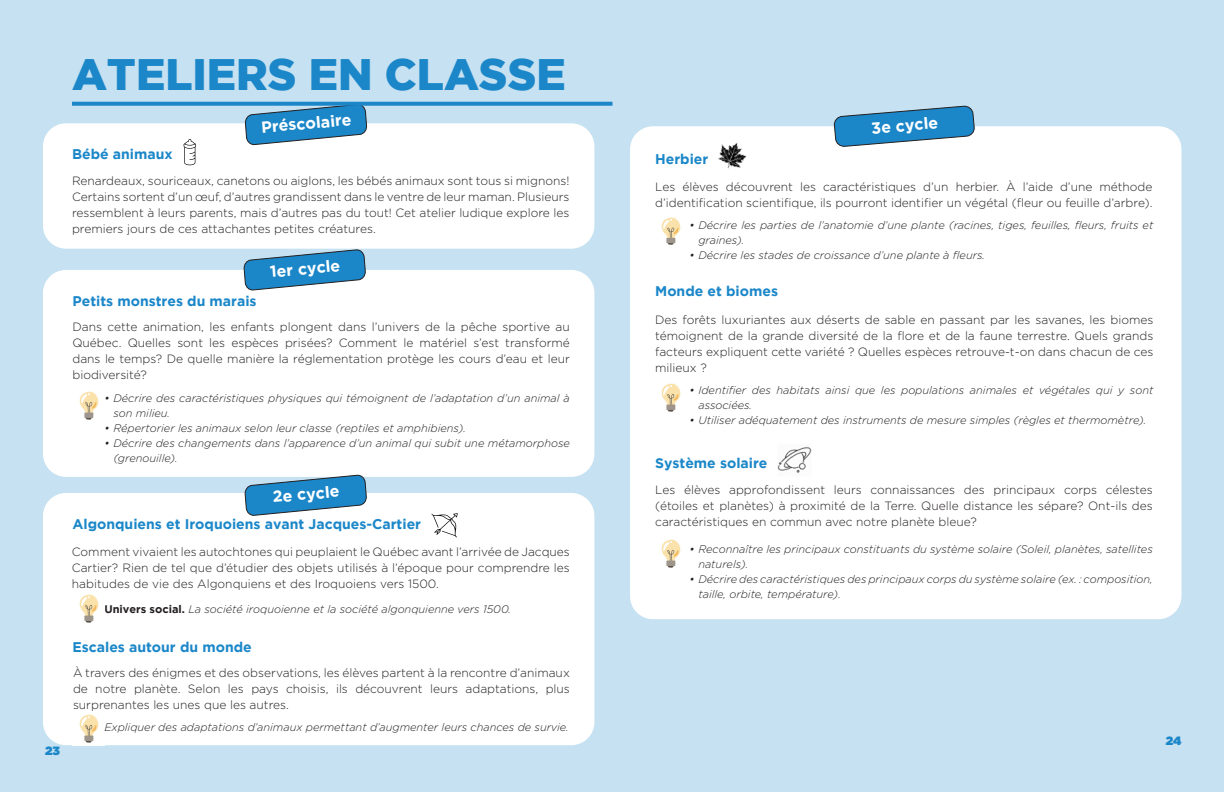
<style>
.page{position:relative;width:1224px;height:792px;background:#c6e1f1}
.page>*{position:absolute;margin:0;border:0;box-sizing:border-box;transform-origin:0 0}
.t1{font:900 44px "Gotham";color:#1b87c9}
.t2{font:700 16px "Gotham";color:#fff}
.t3{font:700 14px "Gotham";color:#1b87c9}
.t4{font:300 12px/16px "Gotham";color:#231f20;text-align:justify}
.t5{font:900 12px "Gotham";color:#1b87c9}
.t6{font:italic 300 11px/15px "Gotham Rounded";color:#231f20}
.s1{font-family:"Gotham";font-weight:700;font-style:normal}
</style>
<div class="page">
<div style="left:43px;top:123px;width:551px;height:126px;background:#fff;border-radius:23px"></div>
<svg style="left:245px;top:106px;width:122px;height:39px"></svg>
<svg style="left:72px;top:102px;width:540px;height:4px;background:#268ccb"></svg>
<div style="left:43px;top:270px;width:551px;height:207px;background:#fff;border-radius:23px"></div>
<svg style="left:244px;top:250px;width:122px;height:40px"></svg>
<img style="left:79px;top:391px;width:20px;height:29px">
<svg style="left:184px;top:139px;width:12px;height:26px"></svg>
<div style="left:630px;top:126px;width:551px;height:493px;background:#fff;border-radius:23px"></div>
<svg style="left:834px;top:106px;width:141px;height:41px"></svg>
<img style="left:661px;top:217px;width:20px;height:28px">
<img style="left:661px;top:383px;width:20px;height:29px">
<img style="left:661px;top:539px;width:20px;height:29px">
<img style="left:718px;top:143px;width:28px;height:26px">
<img style="left:778px;top:446px;width:33px;height:27px">
<div style="left:43px;top:493px;width:551px;height:252px;background:#fff;border-radius:23px"></div>
<svg style="left:245px;top:475px;width:122px;height:41px"></svg>
<img style="left:79px;top:594px;width:20px;height:29px">
<img style="left:79px;top:714px;width:20px;height:29px">
<svg style="left:432px;top:513px;width:26px;height:24px"></svg>
<p class="t5" style="left:45px;top:742px;width:16px">23</p>
<p class="t1" style="left:72px;top:49px;width:495px">ATELIERS EN CLASSE</p>
<p class="t2" style="left:260px;top:118px;width:92px;rotate:-5deg">Préscolaire</p>
<p class="t3" style="left:72px;top:146px;width:102px">Bébé animaux</p>
<p class="t4" style="left:72px;top:173px;width:499px">Renardeaux, souriceaux, canetons ou aiglons, les bébés animaux sont tous si mignons!<br>Certains sortent d’un œuf, d’autres grandissent dans le ventre de leur maman. Plusieurs ressemblent à leurs parents, mais d’autres pas du tout! Cet atelier ludique explore les premiers jours de ces attachantes petites créatures.</p>
<p class="t2" style="left:269px;top:262px;width:72px;rotate:-5deg">1er cycle</p>
<p class="t3" style="left:72px;top:292px;width:186px">Petits monstres du marais</p>
<p class="t4" style="left:72px;top:319px;width:499px">Dans cette animation, les enfants plongent dans l’univers de la pêche sportive au Québec. Quelles sont les espèces prisées? Comment le matériel s’est transformé dans le temps? De quelle manière la réglementation protège les cours d’eau et leur biodiversité?</p>
<p class="t6" style="left:113px;top:390px;width:458px;text-indent:-9px">• Décrire des caractéristiques physiques qui témoignent de l’adaptation d’un animal à son milieu.</p>
<p class="t6" style="left:104px;top:420px;width:363px">• Répertorier les animaux selon leur classe (reptiles et amphibiens).</p>
<p class="t6" style="left:113px;top:435px;width:458px;text-indent:-9px">• Décrire des changements dans l’apparence d’un animal qui subit une métamorphose (grenouille).</p>
<p class="t2" style="left:272px;top:488px;width:69px;rotate:-5deg">2e cycle</p>
<p class="t3" style="left:72px;top:516px;width:350px">Algonquiens et Iroquoiens avant Jacques-Cartier</p>
<p class="t4" style="left:72px;top:543px;width:500px">Comment vivaient les autochtones qui peuplaient le Québec avant l’arrivée de Jacques Cartier? Rien de tel que d’étudier des objets utilisés à l’époque pour comprendre les habitudes de vie des Algonquiens et des Iroquoiens vers 1500.</p>
<p class="t6" style="left:104px;top:601px;width:408px"><span class="s1">Univers social.</span> La société iroquoienne et la société algonquienne vers 1500.</p>
<p class="t3" style="left:72px;top:639px;width:181px">Escales autour du monde</p>
<p class="t4" style="left:73px;top:665px;width:498px">À travers des énigmes et des observations, les élèves partent à la rencontre d’animaux de notre planète. Selon les pays choisis, ils découvrent leurs adaptations, plus surprenantes les unes que les autres.</p>
<p class="t6" style="left:104px;top:719px;width:466px">Expliquer des adaptations d’animaux permettant d’augmenter leurs chances de survie.</p>
<p class="t2" style="left:871px;top:119px;width:69px;rotate:-5deg">3e cycle</p>
<p class="t3" style="left:655px;top:151px;width:55px">Herbier</p>
<p class="t4" style="left:655px;top:179px;width:499px">Les élèves découvrent les caractéristiques d’un herbier. À l’aide d’une méthode d’identification scientifique, ils pourront identifier un végétal (fleur ou feuille d’arbre).</p>
<p class="t6" style="left:698px;top:217px;width:457px;text-indent:-9px">• Décrire les parties de l’anatomie d’une plante (racines, tiges, feuilles, fleurs, fruits et graines).</p>
<p class="t6" style="left:689px;top:247px;width:297px">• Décrire les stades de croissance d’une plante à fleurs.</p>
<p class="t3" style="left:655px;top:283px;width:124px">Monde et biomes</p>
<p class="t4" style="left:655px;top:312px;width:500px">Des forêts luxuriantes aux déserts de sable en passant par les savanes, les biomes témoignent de la grande diversité de la flore et de la faune terrestre. Quels grands facteurs expliquent cette variété ? Quelles espèces retrouve-t-on dans chacun de ces milieux ?</p>
<p class="t6" style="left:698px;top:382px;width:457px;text-indent:-9px">• Identifier des habitats ainsi que les populations animales et végétales qui y sont associées.</p>
<p class="t6" style="left:689px;top:412px;width:459px">• Utiliser adéquatement des instruments de mesure simples (règles et thermomètre).</p>
<p class="t3" style="left:655px;top:455px;width:114px">Système solaire</p>
<p class="t4" style="left:655px;top:482px;width:499px">Les élèves approfondissent leurs connaissances des principaux corps célestes (étoiles et planètes) à proximité de la Terre. Quelle distance les sépare? Ont-ils des caractéristiques en commun avec notre planète bleue?</p>
<p class="t6" style="left:698px;top:542px;width:456px;text-indent:-9px">• Reconnaître les principaux constituants du système solaire (Soleil, planètes, satellites naturels).</p>
<p class="t6" style="left:698px;top:572px;width:456px;text-indent:-9px">• Décrire des caractéristiques des principaux corps du système solaire (ex. : composition, taille, orbite, température).</p>
<p class="t5" style="left:1166px;top:732px;width:17px">24</p>
</div>
